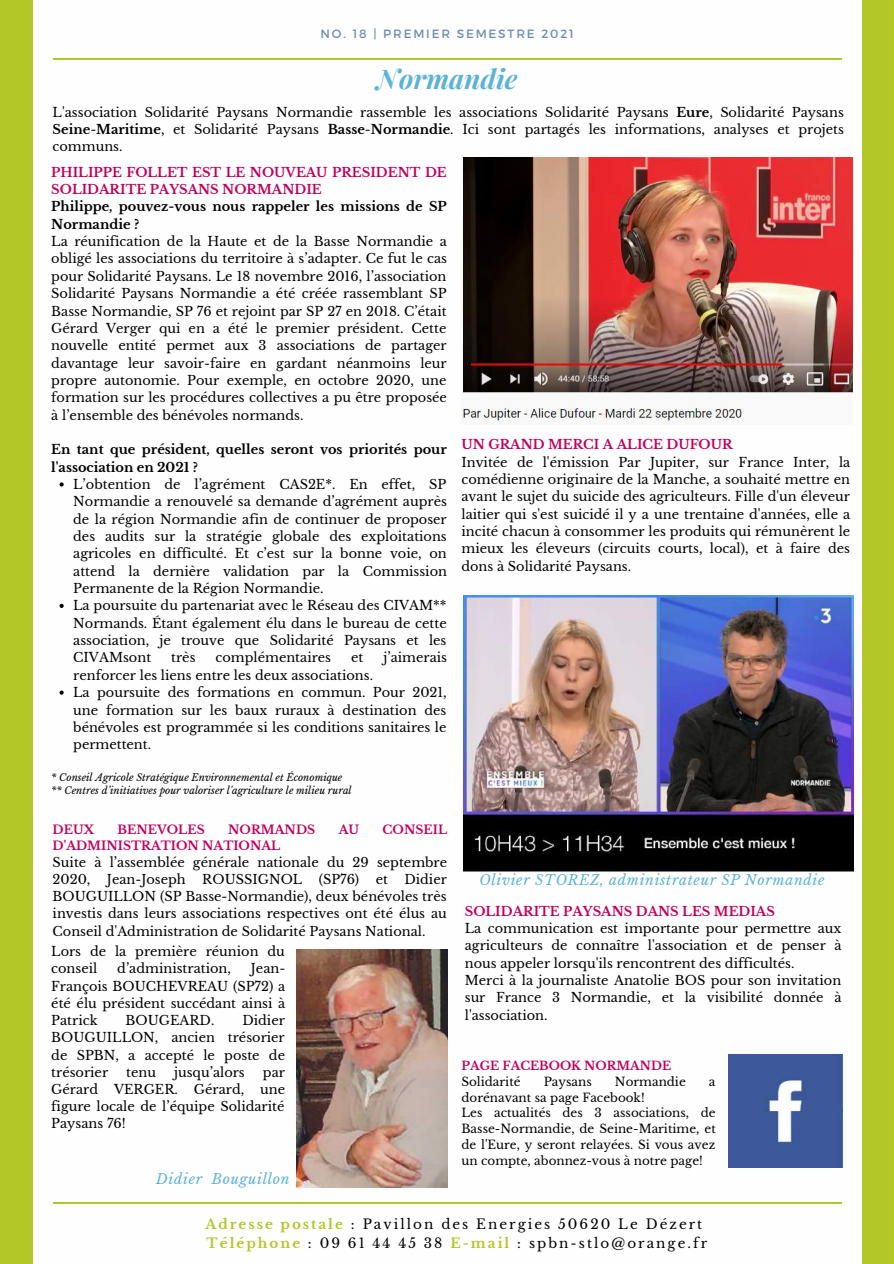
<style>
.page{position:relative;width:894px;height:1264px;background:#fff}
.page>*{position:absolute;margin:0;border:0;box-sizing:border-box;transform-origin:0 0}
.t1{font:italic 700 27px "Playfair Display";color:#5eb3d5}
.t2{font:italic 13.95px "Libre Baskerville";letter-spacing:.05em;color:#5eb3d5}
.t3{font:13.5px/18.9px "Libre Baskerville";letter-spacing:.15em;color:#000}
.t4{font:12.9px/17.4px "Libre Baskerville";color:#000;text-align:justify}
.t5{font:700 12.9px/17.4px "Libre Baskerville";color:#000}
.t6{font:700 12.9px/17.4px "Libre Baskerville";color:#c4005a}
.t7{font:700 12.15px "Libre Baskerville";color:#c4005a}
.t8{font:12px/15.9px "Libre Baskerville";color:#000}
.t9{font:12px "Montserrat";letter-spacing:.15em;color:#6e8db2}
.t10{font:700 12px "Libre Baskerville";color:#c4005a}
.t11{font:italic 9.9px/13.2px "Libre Baskerville";color:#000}
.s1{font-weight:700}
.s2{font-weight:700;color:#b3c727}
</style>
<div class="page">
<div style="left:861px;top:0;width:32px;height:1263px;background:#b3c727"></div>
<div style="left:0;top:0;width:33px;height:1263px;background:#b3c727"></div>
<hr style="left:53px;top:1202px;width:788px;height:1px;background:#b3c727">
<hr style="left:53px;top:59px;width:788px;height:1px;background:#b3c727">
<img style="left:728px;top:1054px;width:114px;height:113px">
<img style="left:296px;top:949px;width:151px;height:238px">
<img style="left:461px;top:158px;width:391px;height:267px">
<img style="left:463px;top:595px;width:390px;height:277px">
<svg style="left:60px;top:482px;width:4px;height:4px"></svg>
<svg style="left:60px;top:604px;width:4px;height:4px"></svg>
<svg style="left:60px;top:690px;width:4px;height:4px"></svg>
<p class="t9" style="left:320px;top:26px;width:255px">NO. 18 | PREMIER SEMESTRE 2021</p>
<h1 class="t1" style="left:376px;top:59px;width:142px">Normandie</h1>
<p class="t4" style="left:53px;top:103px;width:792px">L'association Solidarité Paysans Normandie rassemble les associations Solidarité Paysans <span class="s1">Eure</span>, Solidarité Paysans <span class="s1">Seine</span>-<span class="s1">Maritime</span>, et Solidarité Paysans <span class="s1">Basse</span>-<span class="s1">Normandie</span>. Ici sont partagés les informations, analyses et projets communs.</p>
<p class="t6" style="left:51px;top:163px;width:397px">PHILIPPE FOLLET EST LE NOUVEAU PRESIDENT DE<br>SOLIDARITE PAYSANS NORMANDIE</p>
<p class="t5" style="left:51px;top:198px;width:397px">Philippe, pouvez-vous nous rappeler les missions de SP<br>Normandie ?</p>
<p class="t4" style="left:51px;top:233px;width:397px">La réunification de la Haute et de la Basse Normandie a obligé les associations du territoire à s’adapter. Ce fut le cas pour Solidarité Paysans. Le 18 novembre 2016, l’association Solidarité Paysans Normandie a été créée rassemblant SP Basse Normandie, SP 76 et rejoint par SP 27 en 2018. C’était Gérard Verger qui en a été le premier président. Cette nouvelle entité permet aux 3 associations de partager davantage leur savoir-faire en gardant néanmoins leur propre autonomie. Pour exemple, en octobre 2020, une formation sur les procédures collectives a pu être proposée à l’ensemble des bénévoles normands.</p>
<p class="t5" style="left:51px;top:441px;width:397px">En tant que président, quelles seront vos priorités pour l'association en 2021 ?</p>
<p class="t4" style="left:73px;top:476px;width:375px;text-align:left">L’obtention de l’agrément CAS2E*. En effet, SP Normandie a renouvelé sa demande d’agrément auprès de la région Normandie afin de continuer de proposer des audits sur la stratégie globale des exploitations agricoles en difficulté. Et c’est sur la bonne voie, on attend la dernière validation par la Commission Permanente de la Région Normandie.<br>La poursuite du partenariat avec le Réseau des CIVAM** Normands. Étant également élu dans le bureau de cette association, je trouve que Solidarité Paysans et les CIVAMsont</p>
<p class="t4" style="left:171px;top:649px;width:26px">très</p>
<p class="t4" style="left:215px;top:649px;width:117px">complémentaires</p>
<p class="t4" style="left:351px;top:649px;width:14px">et</p>
<p class="t4" style="left:383px;top:649px;width:65px">j’aimerais</p>
<p class="t4" style="left:73px;top:666px;width:375px;text-align:left">renforcer les liens entre les deux associations.<br>La poursuite des formations en commun. Pour 2021, une formation sur les baux ruraux à destination des bénévoles est programmée si les conditions sanitaires le permettent.</p>
<p class="t11" style="left:51px;top:770px;width:302px">* Conseil Agricole Stratégique Environnemental et Économique ** Centres d’initiatives pour valoriser l'agriculture le milieu rural</p>
<p class="t7" style="left:53px;top:821px;width:43px">DEUX</p>
<p class="t7" style="left:117px;top:821px;width:89px">BENEVOLES</p>
<p class="t7" style="left:228px;top:821px;width:88px">NORMANDS</p>
<p class="t7" style="left:338px;top:821px;width:22px">AU</p>
<p class="t7" style="left:382px;top:821px;width:66px">CONSEIL</p>
<p class="t7" style="left:53px;top:837px;width:229px">D'ADMINISTRATION NATIONAL</p>
<p class="t4" style="left:53px;top:853px;width:396px">Suite à l’assemblée générale nationale du 29 septembre<br>2020,</p>
<p class="t4" style="left:107px;top:870px;width:80px">Jean-Joseph</p>
<p class="t4" style="left:202px;top:870px;width:101px">ROUSSIGNOL</p>
<p class="t4" style="left:318px;top:870px;width:42px">(SP76)</p>
<p class="t4" style="left:375px;top:870px;width:14px">et</p>
<p class="t4" style="left:53px;top:871px;width:395px;text-indent:352px">Didier BOUGUILLON (SP Basse-Normandie), deux bénévoles très investis dans leurs associations respectives ont été élus au Conseil d'Administration de Solidarité Paysans National.</p>
<p class="t4" style="left:51px;top:943px;width:235px">Lors de la première réunion du conseil</p>
<p class="t4" style="left:117px;top:960px;width:115px">d’administration,</p>
<p class="t4" style="left:51px;top:960px;width:235px;text-indent:199px">Jean-François BOUCHEVREAU (SP72) a été élu président succédant ainsi à Patrick</p>
<p class="t4" style="left:51px;top:1011px;width:235px;text-indent:191px">Didier BOUGUILLON, ancien trésorier de SPBN, a accepté le poste de trésorier</p>
<p class="t4" style="left:125px;top:1011px;width:90px">BOUGEARD.</p>
<p class="t4" style="left:126px;top:1063px;width:31px">tenu</p>
<p class="t4" style="left:174px;top:1063px;width:72px">jusqu’alors</p>
<p class="t4" style="left:51px;top:1063px;width:235px;text-indent:211px">par Gérard VERGER. Gérard, une figure locale de l’équipe Solidarité Paysans 76!</p>
<p class="t2" style="left:156px;top:1170px;width:135px">Didier Bouguillon</p>
<p class="t6" style="left:461px;top:436px;width:272px">UN GRAND MERCI A ALICE DUFOUR</p>
<p class="t4" style="left:461px;top:453px;width:390px">Invitée de l'émission Par Jupiter, sur France Inter, la comédienne originaire de la Manche, a souhaité mettre en avant le sujet du suicide des agriculteurs. Fille d'un éleveur laitier qui s'est suicidé il y a une trentaine d'années, elle a incité chacun à consommer les produits qui rémunèrent le mieux les éleveurs (circuits courts, local), et à faire des dons à Solidarité Paysans.</p>
<p class="t2" style="left:479px;top:871px;width:346px">Olivier STOREZ, administrateur SP Normandie</p>
<p class="t6" style="left:464px;top:902px;width:311px">SOLIDARITE PAYSANS DANS LES MEDIAS</p>
<p class="t4" style="left:464px;top:919px;width:378px;text-align:left">La communication est importante pour permettre aux agriculteurs de connaître l'association et de penser à nous appeler lorsqu'ils rencontrent des difficultés.<br>Merci à la journaliste Anatolie BOS pour son invitation sur France 3 Normandie, et la visibilité donnée à l'association.</p>
<p class="t10" style="left:461px;top:1058px;width:211px">PAGE FACEBOOK NORMANDE</p>
<p class="t8" style="left:461px;top:1073px;width:61px">Solidarité</p>
<p class="t8" style="left:543px;top:1073px;width:50px">Paysans</p>
<p class="t8" style="left:614px;top:1073px;width:72px">Normandie</p>
<p class="t8" style="left:708px;top:1073px;width:8px">a</p>
<p class="t8" style="left:461px;top:1089px;width:256px">dorénavant sa page Facebook!<br>Les actualités des 3 associations, de Basse-Normandie, de Seine-Maritime, et de l'Eure, y seront relayées. Si vous avez un compte, abonnez-vous à notre page!</p>
<p class="t3" style="left:205px;top:1214px;width:503px"><span class="s2">Adresse postale</span> : Pavillon des Energies 50620 Le Dézert<br><span class="s2">Téléphone</span> : 09 61 44 45 38 <span class="s2">E-mail</span> : spbn-stlo@orange.fr</p>
</div>
